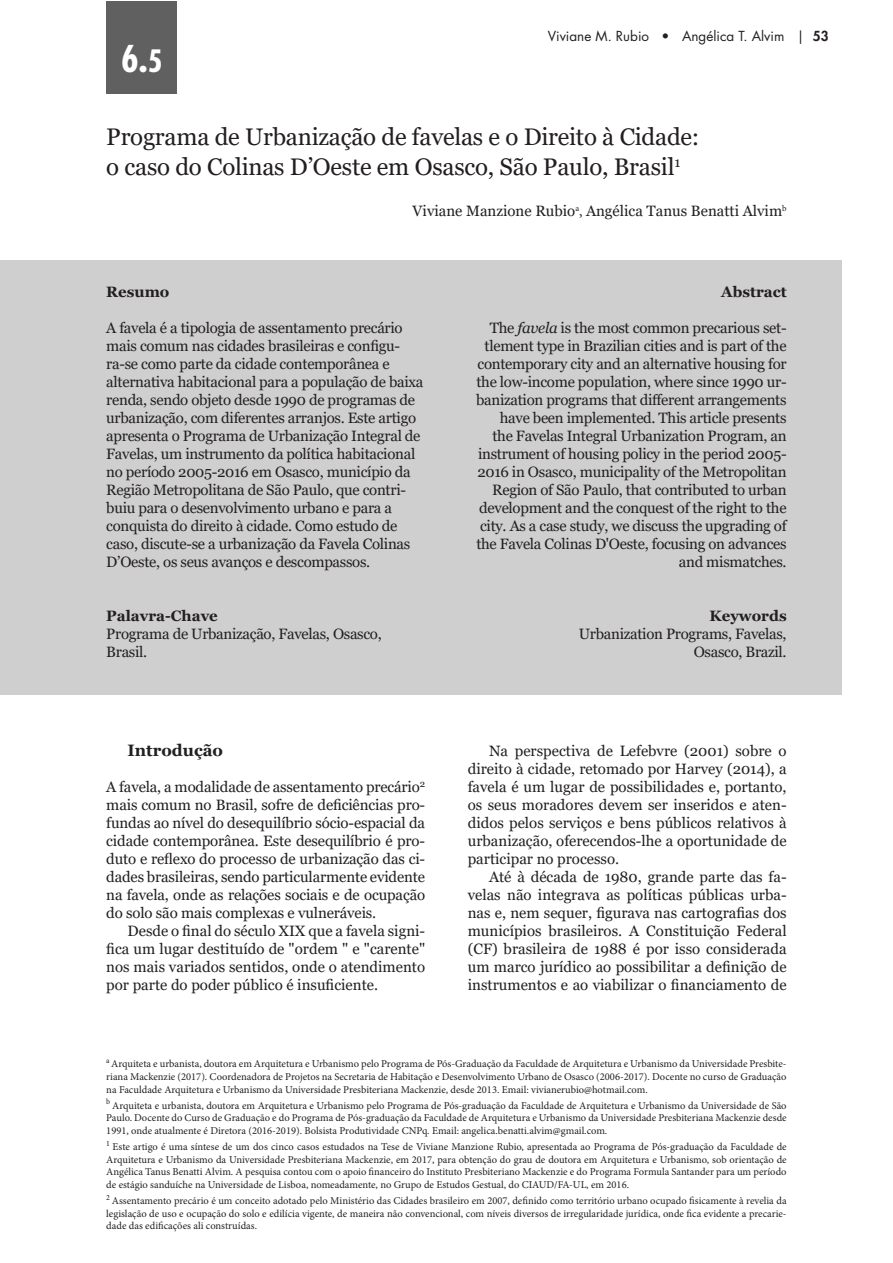
<style>
.page{position:relative;width:893px;height:1263px;background:#fff}
.page>*{position:absolute;margin:0;border:0;box-sizing:border-box;transform-origin:0 0}
.t1{font:700 condensed 36px "Futura Std";color:#fff}
.t2{font:24px "Georgia";letter-spacing:-.01em;color:#231f20}
.texto{font:700 16.5px "Georgia";color:#231f20}
.texto-2{font:15px/18px "Georgia";letter-spacing:-.02em;color:#231f20;text-align:justify}
.texto-3{font:15px "Georgia";color:#231f20}
.t3{font:700 15px "Georgia";color:#231f20}
.t4{font:13.5px "Futura Std";color:#231f20}
.t5{font:10.5px/12.6px "Minion Pro";color:#231f20;text-align:justify}
.s1{font-size:30px}
.s2{font-weight:800}
.s3{font-family:"Minion Pro"}
.s4{font-style:italic}
</style>
<div class="page">
<div style="left:106px;top:1px;width:71px;height:93px;background:#606060"></div>
<div style="left:0;top:260px;width:842px;height:434px;background:#cfcfcf"></div>
<h1 class="t1" style="left:121px;top:37px;width:43px">6.<span class="s1">5</span></h1>
<p class="t4" style="left:548px;top:28px;width:282px">Viviane M. Rubio • Angélica T. Alvim | <span class="s2">53</span></p>
<p class="t2" style="left:106px;top:122px;width:595px">Programa de Urbanização de favelas e o Direito à Cidade:</p>
<p class="t2" style="left:106px;top:152px;width:576px">o caso do Colinas D’Oeste em Osasco, São Paulo, Brasil<sup>1</sup></p>
<p class="texto-3" style="left:413px;top:202px;width:376px">Viviane Manzione Rubio<sup>a</sup><span class="s3">,</span> Angélica Tanus Benatti Alvim<sup>b</sup></p>
<p class="t3" style="left:106px;top:282px;width:65px">Resumo</p>
<p class="texto-2" style="left:106px;top:319px;width:319px;text-align:left">A favela é a tipologia de assentamento precário mais comum nas cidades brasileiras e configu&shy;ra-se como parte da cidade contemporânea e alternativa habitacional para a população de baixa renda, sendo objeto desde 1990 de programas de urbanização, com diferentes arranjos. Este artigo apresenta o Programa de Urbanização Integral de Favelas, um instrumento da política habitacional no período 2005-2016 em Osasco, município da Região Metropolitana de São Paulo, que contri&shy;buiu para o desenvolvimento urbano e para a conquista do direito à cidade. Como estudo de caso, discute-se a urbanização da Favela Colinas D’Oeste, os seus avanços e descompassos.</p>
<p class="t3" style="left:106px;top:606px;width:113px">Palavra-Chave</p>
<p class="texto-2" style="left:106px;top:625px;width:277px">Programa de Urbanização, Favelas, Osasco,<br>Brasil.</p>
<p class="texto" style="left:128px;top:740px;width:97px">Introdução</p>
<p class="texto-2" style="left:106px;top:778px;width:320px">A favela, a modalidade de assentamento precário<sup>2 </sup>mais comum no Brasil, sofre de deficiências pro&shy;fundas ao nível do desequilíbrio sócio-espacial da cidade contemporânea. Este desequilíbrio é pro&shy;duto e reflexo do processo de urbanização das ci&shy;dades brasileiras, sendo particularmente evidente na favela, onde as relações sociais e de ocupação do solo são mais complexas e vulneráveis.</p>
<p class="texto-2" style="left:106px;top:922px;width:320px;text-indent:21px">Desde o final do século XIX que a favela signi&shy;fica um lugar destituído de "ordem " e "carente" nos mais variados sentidos, onde o atendimento por parte do poder público é insuficiente.</p>
<p class="t3" style="left:721px;top:282px;width:67px">Abstract</p>
<p class="texto-2" style="left:476px;top:319px;width:312px;text-align:right">The <span class="s4">favela</span> is the most common precarious set&shy;tlement type in Brazilian cities and is part of the contemporary city and an alternative housing for the low-income population, where since 1990 ur&shy;banization programs that different arrangements have been implemented. This article presents the Favelas Integral Urbanization Program, an instrument of housing policy in the period 2005- 2016 in Osasco, municipality of the Metropolitan Region of São Paulo, that contributed to urban development and the conquest of the right to the city. As a case study, we discuss the upgrading of the Favela Colinas D'Oeste, focusing on advances and mismatches.</p>
<p class="t3" style="left:709px;top:606px;width:79px">Keywords</p>
<p class="texto-2" style="left:579px;top:625px;width:209px">Urbanization Programs, Favelas,</p>
<p class="texto-2" style="left:694px;top:643px;width:94px">Osasco, Brazil.</p>
<p class="texto-2" style="left:468px;top:742px;width:320px;text-indent:21px">Na perspectiva de Lefebvre (2001) sobre o direito à cidade, retomado por Harvey (2014), a favela é um lugar de possibilidades e, portanto, os seus moradores devem ser inseridos e aten&shy;didos pelos serviços e bens públicos relativos à urbanização, oferecendos-lhe a oportunidade de participar no processo.</p>
<p class="texto-2" style="left:468px;top:868px;width:320px;text-indent:21px">Até à década de 1980, grande parte das fa&shy;velas não integrava as políticas públicas urba&shy;nas e, nem sequer, figurava nas cartografias dos municípios brasileiros. A Constituição Federal (CF) brasileira de 1988 é por isso considerada um marco jurídico ao possibilitar a definição de instrumentos e ao viabilizar o financiamento de</p>
<p class="t5" style="left:106px;top:1058px;width:682px"><sup>a</sup> Arquiteta e urbanista, doutora em Arquitetura e Urbanismo pelo Programa de Pós-Graduação da Faculdade de Arquitetura e Urbanismo da Universidade Presbite&shy;riana Mackenzie (2017). Coordenadora de Projetos na Secretaria de Habitação e Desenvolvimento Urbano de Osasco (2006-2017). Docente no curso de Graduação na Faculdade Arquitetura e Urbanismo da Universidade Presbiteriana Mackenzie, desde 2013. Email: vivianerubio@hotmail.com.</p>
<p class="t5" style="left:106px;top:1099px;width:682px"><sup>b</sup> Arquiteta e urbanista, doutora em Arquitetura e Urbanismo pelo Programa de Pós-graduação da Faculdade de Arquitetura e Urbanismo da Universidade de São Paulo. Docente do Curso de Graduação e do Programa de Pós-graduação da Faculdade de Arquitetura e Urbanismo da Universidade Presbiteriana Mackenzie desde 1991, onde atualmente é Diretora (2016-2019). Bolsista Produtividade CNPq. Email: angelica.benatti.alvim@gmail.com.</p>
<p class="t5" style="left:106px;top:1141px;width:682px"><sup>1</sup> Este artigo é uma síntese de um dos cinco casos estudados na Tese de Viviane Manzione Rubio, apresentada ao Programa de Pós-graduação da Faculdade de Arquitetura e Urbanismo da Universidade Presbiteriana Mackenzie, em 2017, para obtenção do grau de doutora em Arquitetura e Urbanismo, sob orientação de Angélica Tanus Benatti Alvim. A pesquisa contou com o apoio financeiro do Instituto Presbiteriano Mackenzie e do Programa Formula Santander para um período de estágio sanduíche na Universidade de Lisboa, nomeadamente, no Grupo de Estudos Gestual, do CIAUD/FA-UL, em 2016.</p>
<p class="t5" style="left:106px;top:1195px;width:682px"><sup>2</sup> Assentamento precário é um conceito adotado pelo Ministério das Cidades brasileiro em 2007, definido como território urbano ocupado fisicamente à revelia da legislação de uso e ocupação do solo e edilícia vigente, de maneira não convencional, com níveis diversos de irregularidade jurídica, onde fica evidente a precarie&shy;dade das edificações ali construídas.</p>
</div>
